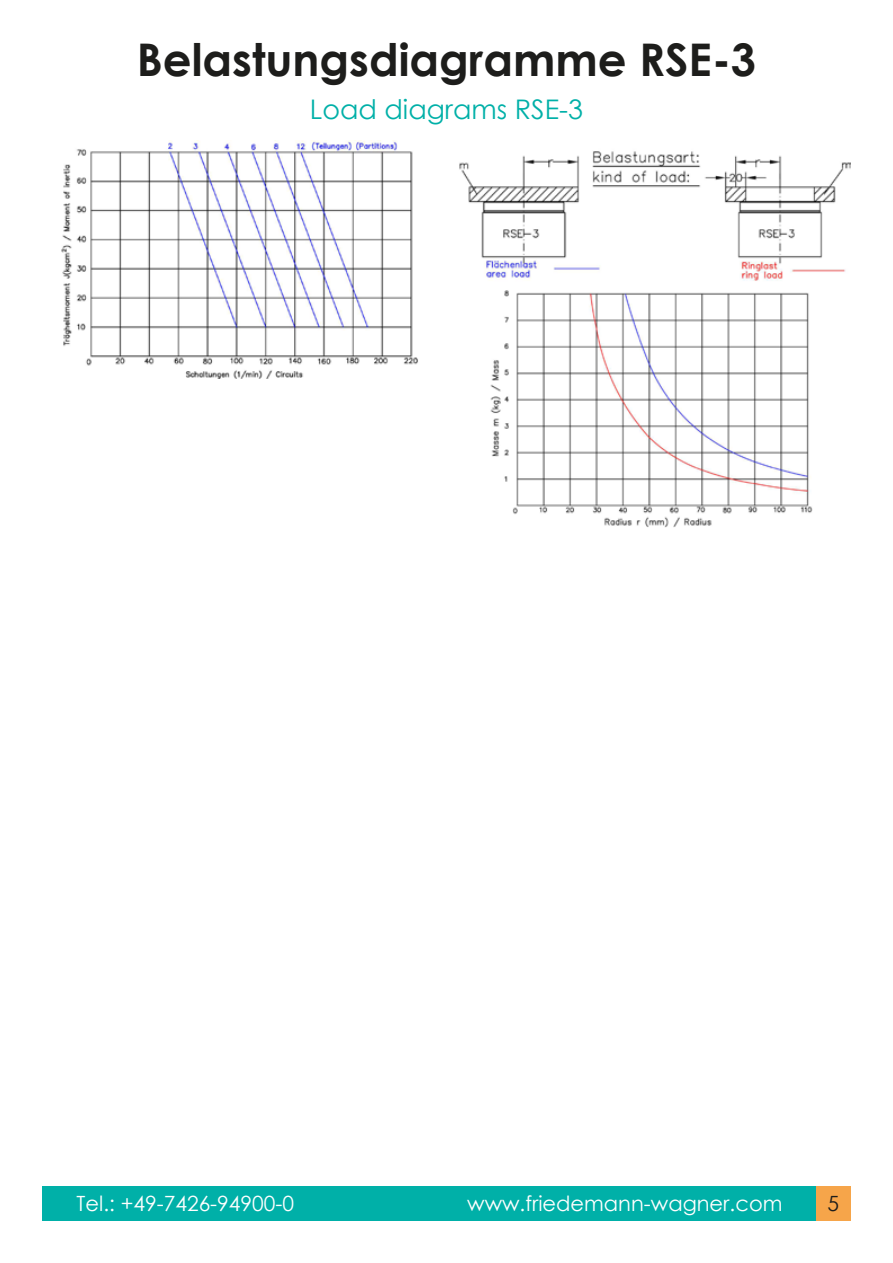
<style>
.page{position:relative;width:893px;height:1263px;background:#fff}
.page>*{position:absolute;margin:0;border:0;box-sizing:border-box;transform-origin:0 0}
.t1{font:700 45px "Century Gothic";color:#1d1d1b}
.t2{font:27px "Century Gothic";color:#00b0a8}
.t3{font:21px "Century Gothic";color:#fff}
.t4{font:21px "Century Gothic";color:#1d1d1b}
</style>
<div class="page">
<img style="left:459px;top:151px;width:391px;height:130px">
<svg style="left:490px;top:290px;width:323px;height:237px"></svg>
<img style="left:61px;top:140px;width:357px;height:238px">
<div style="left:43px;top:1186px;width:807px;height:34px;background:#00b0a8"></div>
<div style="left:816px;top:1186px;width:34px;height:34px;background:#f6a54a"></div>
<h1 class="t1" style="left:137px;top:26px;width:621px">Belastungsdiagramme RSE-3</h1>
<p class="t2" style="left:310px;top:90px;width:275px">Load diagrams RSE-3</p>
<p class="t3" style="left:77px;top:1189px;width:219px">Tel.: +49-7426-94900-0</p>
<p class="t3" style="left:467px;top:1189px;width:317px">www.friedemann-wagner.com</p>
<p class="t4" style="left:828px;top:1189px;width:13px">5</p>
<p class="t4" style="left:828px;top:1189px;width:13px">3</p>
</div>
